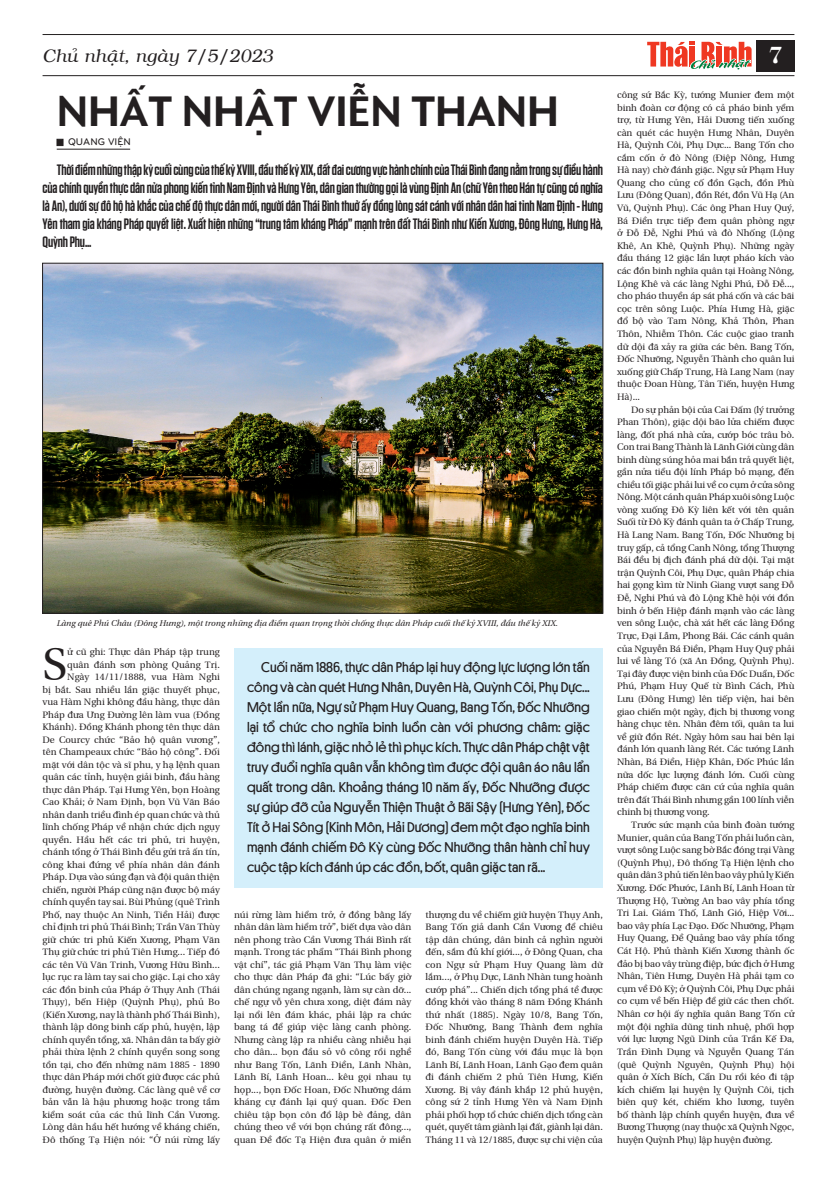
<style>
.page{position:relative;width:837px;height:1177px;background:#fff}
.page>*{position:absolute;margin:0;border:0;box-sizing:border-box;transform-origin:0 0}
.Body{font:45.6px "BHD utopia Long";color:#231f20}
.Body-2{font:500 42px "SVN Sanomat Sans";color:#231f20}
.t1{font:24px "VNI Bodon Bold";color:#fff}
.t2{font:italic 18px "VNI";color:#231f20}
.Sapo{font:600 15px/18px "SVN Tungsten";letter-spacing:-.01em;color:#231f20;text-align:justify}
.Body-3{font:14px/20px "SVN Platform";color:#231f20;text-align:justify}
.Ten_tac_gia{font:10px "UTM Bryant LG Bold";color:#231f20}
.Body-4{font:9.5px/12.6px "BHD utopia Long";color:#231f20;text-align:justify}
.Chu_thich_anh{font:8.5px "BHD Utopia Italic long Italic";color:#231f20}
</style>
<div class="page">
<hr style="left:43px;top:34px;width:751px;height:1px;background:#231f20">
<hr style="left:43px;top:75px;width:751px;height:1px;background:#231f20">
<div style="left:755px;top:40px;width:39px;height:31px;background:#231f20"></div>
<svg style="left:647px;top:42px;width:105px;height:35px"></svg>
<div style="left:57px;top:139px;width:6px;height:7px;background:#231f20;border:1px solid #231f20"></div>
<hr style="left:57px;top:149px;width:73px;height:1px;background:#231f20">
<div style="left:234px;top:648px;width:368px;height:239px;background:#d4effb"></div>
<img style="left:44px;top:265px;width:556px;height:346px">
<p class="t2" style="left:43px;top:43px;width:232px">Chuû nhaät, ngaøy 7/5/2023</p>
<p class="t1" style="left:767px;top:37px;width:16px">7</p>
<p class="Body-2" style="left:57px;top:78px;width:503px">NHẤT NHẬT VIỄN THANH</p>
<p class="Sapo" style="left:43px;top:161px;width:561px;text-indent:14px">Thời điểm những thập kỷ cuối cùng của thế kỷ XVIII, đầu thế kỷ XIX, đất đai cương vực hành chính của Thái Bình đang nằm trong sự điều hành của chính quyền thực dân nửa phong kiến tỉnh Nam Định và Hưng Yên, dân gian thường gọi là vùng Định An (chữ Yên theo Hán tự cũng có nghĩa là An), dưới sự đô hộ hà khắc của chế độ thực dân mới, người dân Thái Bình thuở ấy đồng lòng sát cánh với nhân dân hai tỉnh Nam Định - Hưng Yên tham gia kháng Pháp quyết liệt. Xuất hiện những “trung tâm kháng Pháp” mạnh trên đất Thái Bình như Kiến Xương, Đông Hưng, Hưng Hà, Quỳnh Phụ...</p>
<p class="Ten_tac_gia" style="left:68px;top:135px;width:64px">QUANG VIỆN</p>
<p class="Chu_thich_anh" style="left:57px;top:615px;width:502px">Làng quê Phú Châu (Đông Hưng), một trong những địa điểm quan trọng thời chống thực dân Pháp cuối thế kỷ XVIII, đầu thế kỷ XIX.</p>
<p class="Body" style="left:43px;top:630px;width:26px">S</p>
<p class="Body-4" style="left:43px;top:645px;width:179px;text-align:right">ử cũ ghi: Thực dân Pháp tập trung<br>quân đánh sơn phòng Quảng Trị.<br>Ngày 14/11/1888, vua Hàm Nghi<br>bị bắt. Sau nhiều lần giặc thuyết phục, vua Hàm Nghi không đầu hàng, thực dân Pháp đưa Ưng Đường lên làm vua (Đồng Khánh). Đồng Khánh phong tên thực dân De Courcy chức “Bảo hộ quân vương”, tên Champeaux chức “Bảo hộ công”. Đối mặt với dân tộc và sĩ phu, y hạ lệnh quan quân các tỉnh, huyện giải binh, đầu hàng thực dân Pháp. Tại Hưng Yên, bọn Hoàng Cao Khải; ở Nam Định, bọn Vũ Văn Báo nhân danh triều đình ép quan chức và thủ lĩnh chống Pháp về nhận chức dịch ngụy quyền. Hầu hết các tri phủ, tri huyện, chánh tổng ở Thái Bình đều gửi trả ấn tín, công khai đứng về phía nhân dân đánh Pháp. Dựa vào súng đạn và đội quân thiện chiến, người Pháp cũng nặn được bộ máy chính quyền tay sai. Bùi Phủng (quê Trình Phố, nay thuộc An Ninh, Tiền Hải) được chỉ định tri phủ Thái Bình; Trần Văn Thùy giữ chức tri phủ Kiến Xương, Phạm Văn Thụ giữ chức tri phủ Tiên Hưng... Tiếp đó các tên Vũ Văn Trinh, Vương Hữu Bình... lục rục ra làm tay sai cho giặc. Lại cho xây các đồn binh của Pháp ở Thụy Anh (Thái Thụy), bến Hiệp (Quỳnh Phụ), phủ Bo (Kiến Xương, nay là thành phố Thái Bình), thành lập dõng binh cấp phủ, huyện, lập chính quyền tổng, xã. Nhân dân ta bấy giờ phải thừa lệnh 2 chính quyền song song tồn tại, cho đến những năm 1885 - 1890 thực dân Pháp mới chốt giữ được các phủ đường, huyện đường. Các làng quê về cơ bản vẫn là hậu phương hoặc trong tầm kiểm soát của các thủ lĩnh Cần Vương.<br>Lòng dân hầu hết hướng về kháng chiến, Đô thống Tạ Hiện nói: “Ở núi rừng lấy</p>
<p class="Body-3" style="left:247px;top:656px;width:344px;text-indent:14px">Cuối năm 1886, thực dân Pháp lại huy động lực lượng lớn tấn công và càn quét Hưng Nhân, Duyên Hà, Quỳnh Côi, Phụ Dực...<br>Một lần nữa, Ngự sử Phạm Huy Quang, Bang Tốn, Đốc Nhưỡng lại tổ chức cho nghĩa binh luồn càn với phương châm: giặc đông thì lánh, giặc nhỏ lẻ thì phục kích. Thực dân Pháp chật vật truy đuổi nghĩa quân vẫn không tìm được đội quân áo nâu lẩn quất trong dân. Khoảng tháng 10 năm ấy, Đốc Nhưỡng được sự giúp đỡ của Nguyễn Thiện Thuật ở Bãi Sậy (Hưng Yên), Đốc Tít ở Hai Sông (Kinh Môn, Hải Dương) đem một đạo nghĩa binh mạnh đánh chiếm Đô Kỳ cùng Đốc Nhưỡng thân hành chỉ huy cuộc tập kích đánh úp các đồn, bốt, quân giặc tan rã...</p>
<p class="Body-4" style="left:234px;top:907px;width:179px">núi rừng làm hiểm trở, ở đồng bằng lấy nhân dân làm hiểm trở”, biết dựa vào dân nên phong trào Cần Vương Thái Bình rất mạnh. Trong tác phẩm “Thái Bình phong vật chí”, tác giả Phạm Văn Thụ làm việc cho thực dân Pháp đã ghi: “Lúc bấy giờ dân chúng ngang ngạnh, làm sự càn dỡ... chế ngự vỗ yên chưa xong, diệt đám này lại nổi lên đám khác, phải lập ra chức bang tá để giúp việc làng canh phòng.<br>Nhưng càng lập ra nhiều càng nhiễu hại cho dân... bọn đầu sỏ vô công rồi nghề như Bang Tốn, Lãnh Điền, Lãnh Nhàn, Lãnh Bí, Lãnh Hoan... kêu gọi nhau tụ họp..., bọn Đốc Hoan, Đốc Nhưỡng dám kháng cự đánh lại quý quan. Đốc Đen chiêu tập bọn côn đồ lập bè đảng, dân chúng theo về với bọn chúng rất đông..., quan Đề đốc Tạ Hiện đưa quân ở miền</p>
<p class="Body-4" style="left:425px;top:907px;width:179px">thượng du về chiếm giữ huyện Thụy Anh, Bang Tốn giả danh Cần Vương để chiêu tập dân chúng, dân binh cả nghìn người đến, sắm đủ khí giới..., ở Đông Quan, cha con Ngự sử Phạm Huy Quang làm dữ lắm..., ở Phụ Dực, Lãnh Nhàn tung hoành cướp phá”... Chiến dịch tổng phá tề được đồng khởi vào tháng 8 năm Đồng Khánh thứ nhất (1885). Ngày 10/8, Bang Tốn, Đốc Nhưỡng, Bang Thành đem nghĩa binh đánh chiếm huyện Duyên Hà. Tiếp đó, Bang Tốn cùng với đầu mục là bọn Lãnh Bí, Lãnh Hoan, Lãnh Gạo đem quân đi đánh chiếm 2 phủ Tiên Hưng, Kiến Xương. Bị vây đánh khắp 12 phủ huyện, công sứ 2 tỉnh Hưng Yên và Nam Định phải phối hợp tổ chức chiến dịch tổng càn quét, quyết tâm giành lại đất, giành lại dân.<br>Tháng 11 và 12/1885, được sự chi viện của</p>
<p class="Body-4" style="left:617px;top:88px;width:179px">công sứ Bắc Kỳ, tướng Munier đem một binh đoàn cơ động có cả pháo binh yểm trợ, từ Hưng Yên, Hải Dương tiến xuống càn quét các huyện Hưng Nhân, Duyên Hà, Quỳnh Côi, Phụ Dực... Bang Tốn cho cắm cốn ở đò Nông (Điệp Nông, Hưng Hà nay) chờ đánh giặc. Ngự sử Phạm Huy Quang cho củng cố đồn Gạch, đồn Phù Lưu (Đông Quan), đồn Rét, đồn Vũ Hạ (An Vũ, Quỳnh Phụ). Các ông Phan Huy Quý, Bá Điền trực tiếp đem quân phòng ngự ở Đỗ Đễ, Nghi Phú và đò Nhống (Lộng Khê, An Khê, Quỳnh Phụ). Những ngày đầu tháng 12 giặc lần lượt pháo kích vào các đồn binh nghĩa quân tại Hoàng Nông, Lộng Khê và các làng Nghi Phú, Đỗ Đễ..., cho pháo thuyền áp sát phá cốn và các bãi cọc trên sông Luộc. Phía Hưng Hà, giặc đổ bộ vào Tam Nông, Khả Thôn, Phan Thôn, Nhiễm Thôn. Các cuộc giao tranh dữ dội đã xảy ra giữa các bên. Bang Tốn, Đốc Nhưỡng, Nguyễn Thành cho quân lui xuống giữ Chấp Trung, Hà Lang Nam (nay thuộc Đoan Hùng, Tân Tiến, huyện Hưng Hà)...</p>
<p class="Body-4" style="left:617px;top:402px;width:179px;text-indent:14px">Do sự phản bội của Cai Đấm (lý trưởng Phan Thôn), giặc dội bão lửa chiếm được làng, đốt phá nhà cửa, cướp bóc trâu bò.<br>Con trai Bang Thành là Lãnh Giới cùng dân binh dùng súng hỏa mai bắn trả quyết liệt, gần nửa tiểu đội lính Pháp bỏ mạng, đến chiều tối giặc phải lui về co cụm ở cửa sông Nông. Một cánh quân Pháp xuôi sông Luộc vòng xuống Đô Kỳ liên kết với tên quản Suối từ Đô Kỳ đánh quân ta ở Chấp Trung, Hà Lang Nam. Bang Tốn, Đốc Nhưỡng bị truy gấp, cả tổng Canh Nông, tổng Thượng Bái đều bị địch đánh phá dữ dội. Tại mặt trận Quỳnh Côi, Phụ Dực, quân Pháp chia hai gọng kìm từ Ninh Giang vượt sang Đỗ Đễ, Nghi Phú và đò Lộng Khê hội với đồn binh ở bến Hiệp đánh mạnh vào các làng ven sông Luộc, chà xát hết các làng Đồng Trực, Đại Lẫm, Phong Bái. Các cánh quân của Nguyễn Bá Điền, Phạm Huy Quỹ phải lui về làng Tó (xã An Đồng, Quỳnh Phụ).<br>Tại đây được viện binh của Đốc Duẩn, Đốc Phú, Phạm Huy Quế từ Bình Cách, Phù Lưu (Đông Hưng) lên tiếp viện, hai bên giao chiến một ngày, địch bị thương vong hàng chục tên. Nhân đêm tối, quân ta lui về giữ đồn Rét. Ngày hôm sau hai bên lại đánh lớn quanh làng Rét. Các tướng Lãnh Nhàn, Bá Điền, Hiệp Khân, Đốc Phúc lần nữa dốc lực lượng đánh lớn. Cuối cùng Pháp chiếm được căn cứ của nghĩa quân trên đất Thái Bình nhưng gần 100 lính viễn chinh bị thương vong.</p>
<p class="Body-4" style="left:617px;top:817px;width:179px;text-indent:14px">Trước sức mạnh của binh đoàn tướng Munier, quân của Bang Tốn phải luồn càn, vượt sông Luộc sang bờ Bắc đóng trại Vàng (Quỳnh Phụ), Đô thống Tạ Hiện lệnh cho quân dân 3 phủ tiến lên bao vây phủ lỵ Kiến Xương. Đốc Phước, Lãnh Bí, Lãnh Hoan từ Thượng Hộ, Tường An bao vây phía tổng Tri Lai. Giám Thố, Lãnh Gió, Hiệp Vỡi... bao vây phía Lạc Đạo. Đốc Nhưỡng, Phạm Huy Quang, Đề Quảng bao vây phía tổng Cát Hộ. Phủ thành Kiến Xương thành ốc đảo bị bao vây trùng điệp, bức địch ở Hưng Nhân, Tiên Hưng, Duyên Hà phải tạm co cụm về Đô Kỳ; ở Quỳnh Côi, Phụ Dực phải co cụm về bến Hiệp để giữ các then chốt.<br>Nhân cơ hội ấy nghĩa quân Bang Tốn cử một đội nghĩa dũng tinh nhuệ, phối hợp với lực lượng Ngũ Dinh của Trần Kế Đa, Trần Đình Dụng và Nguyễn Quang Tán (quê Quỳnh Nguyên, Quỳnh Phụ) hội quân ở Xích Bích, Cẩn Du rồi kéo đi tập kích chiếm lại huyện lỵ Quỳnh Côi, tịch biên quỹ két, chiếm kho lương, tuyên bố thành lập chính quyền huyện, đưa về Bương Thượng (nay thuộc xã Quỳnh Ngọc, huyện Quỳnh Phụ) lập huyện đường.</p>
</div>
